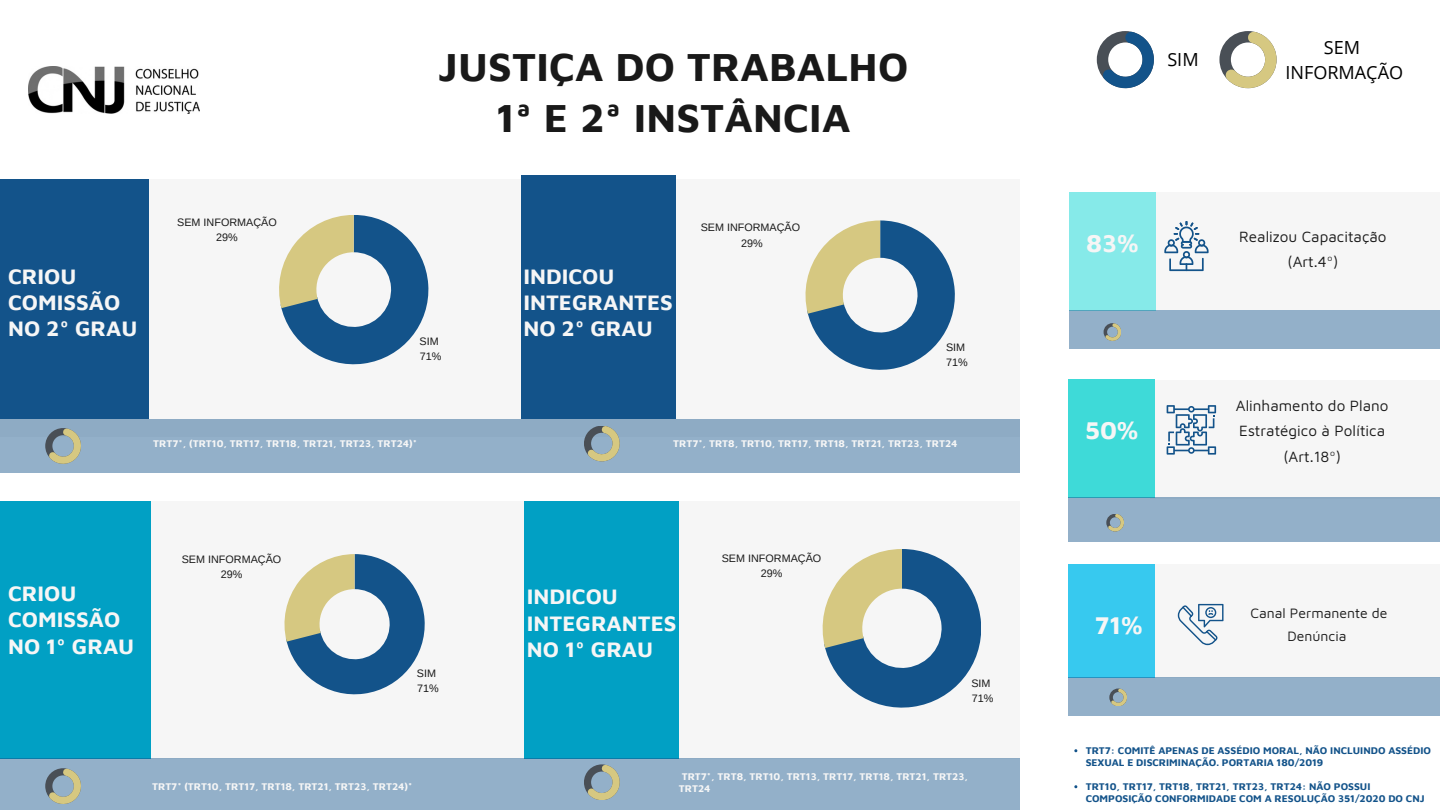
<style>
.page{position:relative;width:1440px;height:810px;background:#fff}
.page>*{position:absolute;margin:0;border:0;box-sizing:border-box;transform-origin:0 0}
.t1{font:700 41px "Maven Pro";letter-spacing:.005em;color:#191919}
.t2{font:700 25.4px "Maven Pro";color:#f6f6f6}
.t3{font:700 22px/26.2px "Maven Pro";color:#f6f6f6}
.t4{font:18.1px "Open Sans";color:#000}
.t5{font:15.3px/25.4px "Maven Pro";color:#191919;text-align:center}
.t6{font:14px/22.9px "Maven Pro";color:#191919;text-align:center}
.t7{font:10.8px "Arimo";color:#191919}
.t8{font:700 10.2px/12px "Maven Pro";color:#f6f6f6}
.t9{font:700 10.2px/12px "Maven Pro";color:#13538a}
</style>
<div class="page">
<div style="left:1156px;top:192px;width:284px;height:118px;background:#f6f6f6"></div>
<div style="left:1155px;top:564px;width:285px;height:114px;background:#f6f6f6"></div>
<div style="left:1151px;top:380px;width:289px;height:119px;background:#f6f6f6"></div>
<div style="left:0;top:180px;width:1020px;height:257px;background:#f6f6f6"></div>
<div style="left:0;top:501px;width:1020px;height:258px;background:#f6f6f6"></div>
<svg style="left:284px;top:554px;width:141px;height:140px"></svg>
<div style="left:1069px;top:192px;width:87px;height:118px;background:#86eae9"></div>
<div style="left:1068px;top:379px;width:87px;height:119px;background:#3edad8"></div>
<div style="left:1068px;top:564px;width:87px;height:114px;background:#37c9ef"></div>
<div style="left:0;top:180px;width:149px;height:239px;background:#13538a"></div>
<div style="left:0;top:501px;width:151px;height:258px;background:#01a0c4"></div>
<svg style="left:1164px;top:221px;width:45px;height:50px"></svg>
<svg style="left:1167px;top:405px;width:49px;height:50px"></svg>
<svg style="left:1178px;top:604px;width:46px;height:41px"></svg>
<div style="left:525px;top:501px;width:154px;height:258px;background:#01a0c4"></div>
<svg style="left:279px;top:215px;width:149px;height:149px"></svg>
<svg style="left:806px;top:220px;width:149px;height:150px"></svg>
<svg style="left:823px;top:549px;width:158px;height:159px"></svg>
<div style="left:521px;top:175px;width:155px;height:244px;background:#13538a"></div>
<img style="left:28px;top:66px;width:171px;height:48px">
<svg style="left:1219px;top:31px;width:58px;height:57px"></svg>
<svg style="left:1097px;top:31px;width:57px;height:57px"></svg>
<div style="left:0;top:758px;width:1019px;height:52px;background:#93b0c9"></div>
<div style="left:0;top:419px;width:1019px;height:54px;background:#93b0c9"></div>
<div style="left:1069px;top:310px;width:371px;height:39px;background:#93b0c9"></div>
<div style="left:1068px;top:498px;width:372px;height:44px;background:#93b0c9"></div>
<div style="left:1068px;top:677px;width:372px;height:38px;background:#93b0c9"></div>
<svg style="left:45px;top:428px;width:36px;height:36px"></svg>
<svg style="left:584px;top:426px;width:36px;height:35px"></svg>
<svg style="left:584px;top:764px;width:36px;height:36px"></svg>
<svg style="left:45px;top:768px;width:36px;height:36px"></svg>
<svg style="left:1109px;top:689px;width:18px;height:17px"></svg>
<svg style="left:1106px;top:514px;width:18px;height:17px"></svg>
<svg style="left:1104px;top:323px;width:17px;height:18px"></svg>
<p class="t7" style="left:177px;top:216px;width:101px">SEM INFORMAÇÃO</p>
<p class="t7" style="left:216px;top:231px;width:23px">29%</p>
<p class="t1" style="left:438px;top:42px;width:472px">JUSTIÇA DO TRABALHO</p>
<p class="t1" style="left:496px;top:92px;width:356px">1ª E 2ª INSTÂNCIA</p>
<p class="t7" style="left:701px;top:222px;width:101px">SEM INFORMAÇÃO</p>
<p class="t7" style="left:741px;top:237px;width:23px">29%</p>
<p class="t3" style="left:8px;top:262px;width:131px">CRIOU<br>COMISSÃO<br>NO 2º GRAU</p>
<p class="t3" style="left:523px;top:262px;width:151px">INDICOU<br>INTEGRANTES<br>NO 2º GRAU</p>
<p class="t7" style="left:420px;top:335px;width:21px">SIM</p>
<p class="t7" style="left:420px;top:351px;width:23px">71%</p>
<p class="t7" style="left:946px;top:341px;width:21px">SIM</p>
<p class="t7" style="left:946px;top:356px;width:23px">71%</p>
<p class="t8" style="left:153px;top:437px;width:265px">TRT7*, (TRT10, TRT17, TRT18, TRT21, TRT23, TRT24)*</p>
<p class="t7" style="left:182px;top:554px;width:101px">SEM INFORMAÇÃO</p>
<p class="t7" style="left:221px;top:569px;width:23px">29%</p>
<p class="t8" style="left:673px;top:437px;width:286px">TRT7*, TRT8, TRT10, TRT17, TRT18, TRT21, TRT23, TRT24</p>
<p class="t7" style="left:722px;top:552px;width:101px">SEM INFORMAÇÃO</p>
<p class="t7" style="left:761px;top:567px;width:23px">29%</p>
<p class="t3" style="left:8px;top:580px;width:128px">CRIOU<br>COMISSÃO<br>NO 1º GRAU</p>
<p class="t3" style="left:527px;top:583px;width:151px">INDICOU<br>INTEGRANTES<br>NO 1º GRAU</p>
<p class="t7" style="left:417px;top:667px;width:21px">SIM</p>
<p class="t7" style="left:417px;top:682px;width:23px">71%</p>
<p class="t7" style="left:971px;top:677px;width:21px">SIM</p>
<p class="t7" style="left:972px;top:692px;width:23px">71%</p>
<p class="t8" style="left:152px;top:780px;width:262px">TRT7* (TRT10, TRT17, TRT18, TRT21, TRT23, TRT24)*</p>
<p class="t8" style="left:679px;top:770px;width:291px">TRT7*, TRT8, TRT10, TRT13, TRT17, TRT18, TRT21, TRT23,<br>TRT24</p>
<p class="t4" style="left:1167px;top:47px;width:33px">SIM</p>
<p class="t4" style="left:1324px;top:34px;width:38px">SEM</p>
<p class="t4" style="left:1285px;top:60px;width:119px">INFORMAÇÃO</p>
<p class="t2" style="left:1086px;top:227px;width:54px">83%</p>
<p class="t2" style="left:1085px;top:414px;width:55px">50%</p>
<p class="t2" style="left:1094px;top:609px;width:49px">71%</p>
<p class="t5" style="left:1239px;top:223px;width:149px">Realizou Capacitação (Art.4º)</p>
<p class="t5" style="left:1236px;top:392px;width:154px">Alinhamento do Plano<br>Estratégico à Política (Art.18º)</p>
<p class="t6" style="left:1250px;top:601px;width:138px">Canal Permanente de<br>Denúncia</p>
<p class="t9" style="left:1086px;top:744px;width:347px">TRT7: COMITÊ APENAS DE ASSÉDIO MORAL, NÃO INCLUINDO ASSÉDIO<br>SEXUAL E DISCRIMINAÇÃO. PORTARIA 180/2019</p>
<p class="t9" style="left:1086px;top:780px;width:340px">TRT10, TRT17, TRT18, TRT21, TRT23, TRT24: NÃO POSSUI<br>COMPOSIÇÃO CONFORMIDADE COM A RESOLUÇÃO 351/2020 DO CNJ</p>
</div>
